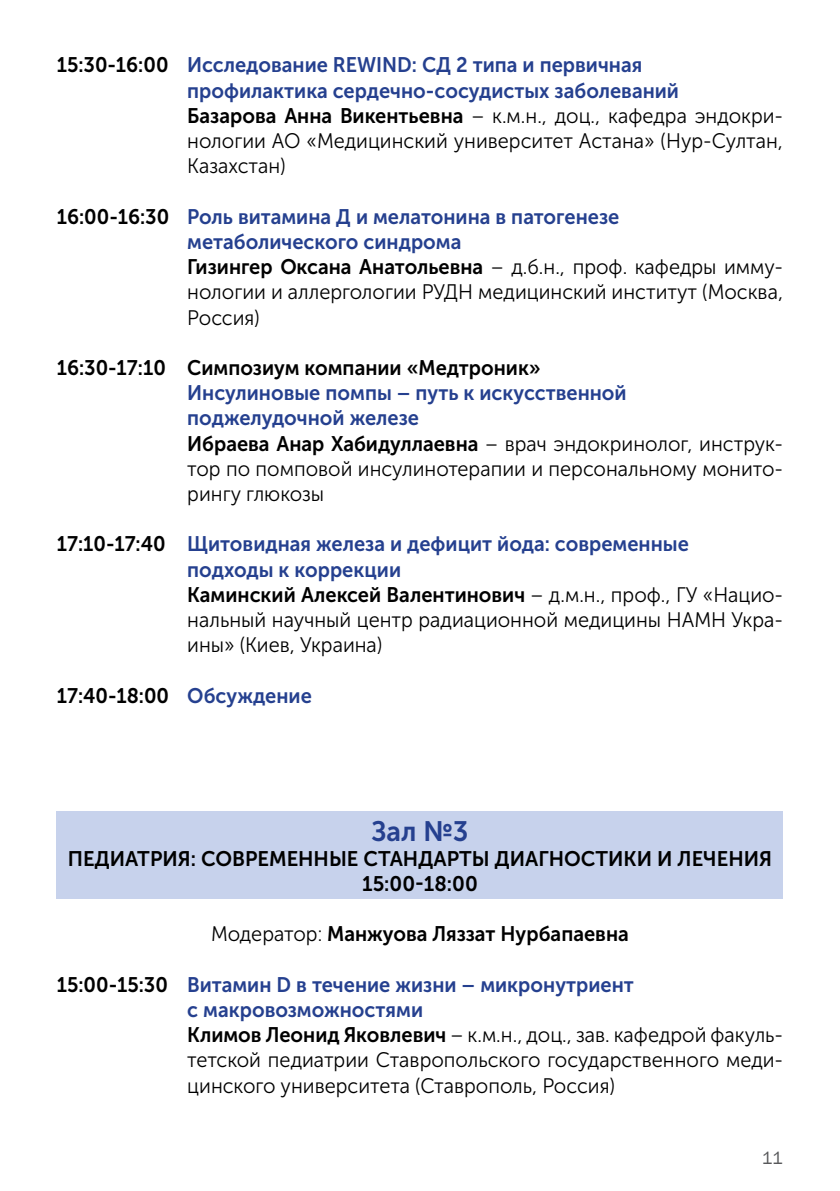
<style>
.page{position:relative;width:840px;height:1191px;background:#fff}
.page>*{position:absolute;margin:0;border:0;box-sizing:border-box;transform-origin:0 0}
.t1{font:28px "Museo Sans Cyrl 700";color:#25408f}
.t2{font:21px/25.2px "Museo Sans Cyrl 300";color:#000;text-align:justify;scale:.95 1}
.t3{font:21px/25.2px "Museo Sans Cyrl 700";color:#25408f;scale:.95 1}
.t4{font:21px "Museo Sans Cyrl 700";color:#000;scale:.95 1}
.t5{font:21px/25.2px "Museo Sans Cyrl 700";color:#000;text-align:center}
.t6{font:18px "Franklin Gothic";color:#58595b}
.s1{color:#000}
.s2{font-family:"Museo Sans Cyrl 700"}
.s3{font-family:"Museo Sans Cyrl 300";color:#000}
.s4{color:#25408f}
.s5{font-family:"Museo Sans Cyrl 300"}
</style>
<div class="page">
<div style="left:57px;top:811px;width:725px;height:88px;background:#c7d2ec"></div>
<p class="t3" style="left:187px;top:53px;width:519px;text-indent:-130px"><span class="s1">15:30-16:00</span> Исследование REWIND: СД 2 типа и первичная профилактика сердечно-сосудистых заболеваний</p>
<p class="t2" style="left:187px;top:103px;width:628px"><span class="s2">Базарова Анна Викентьевна</span> – к.м.н., доц., кафедра эндокри&shy;нологии АО «Медицинский университет Астана» (Нур-Султан, Казахстан)</p>
<p class="t3" style="left:187px;top:204px;width:628px;text-indent:-130px"><span class="s1">16:00-16:30</span> Роль витамина Д и мелатонина в патогенезе метаболического синдрома<br><span class="s1">Гизингер Оксана Анатольевна</span> <span class="s3">– д.б.н., проф. кафедры имму-</span></p>
<p class="t2" style="left:187px;top:280px;width:628px">нологии и аллергологии РУДН медицинский институт (Москва,<br>Россия)</p>
<p class="t4" style="left:57px;top:356px;width:511px">16:30-17:10 Симпозиум компании «Медтроник»</p>
<p class="t3" style="left:187px;top:380px;width:464px">Инсулиновые помпы – путь к искусственной поджелудочной железе</p>
<p class="t2" style="left:187px;top:431px;width:628px"><span class="s2">Ибраева Анар Хабидуллаевна</span> – врач эндокринолог, инструк&shy;тор по помповой инсулинотерапии и персональному монито&shy;рингу глюкозы</p>
<p class="t3" style="left:187px;top:531px;width:628px;text-indent:-130px"><span class="s1">17:10-17:40</span> Щитовидная железа и дефицит йода: современные<br>подходы к коррекции<br><span class="s1">Каминский Алексей Валентинович</span> <span class="s3">– д.м.н., проф., ГУ «Нацио-</span></p>
<p class="t2" style="left:187px;top:607px;width:628px">нальный научный центр радиационной медицины НАМН Укра&shy;ины» (Киев, Украина)</p>
<p class="t4" style="left:57px;top:684px;width:270px">17:40-18:00 <span class="s4">Обсуждение</span></p>
<h1 class="t1" style="left:371px;top:815px;width:98px">Зал №3</h1>
<p class="t5" style="left:68px;top:846px;width:705px">ПЕДИАТРИЯ: СОВРЕМЕННЫЕ СТАНДАРТЫ ДИАГНОСТИКИ И ЛЕЧЕНИЯ<br>15:00-18:00</p>
<p class="t4" style="left:211px;top:922px;width:441px"><span class="s5">Модератор:</span> Манжуова Ляззат Нурбапаевна</p>
<p class="t3" style="left:187px;top:972px;width:471px;text-indent:-130px"><span class="s1">15:00-15:30</span> Витамин D в течение жизни – микронутриент с макровозможностями</p>
<p class="t2" style="left:187px;top:1022px;width:628px"><span class="s2">Климов Леонид Яковлевич</span> – к.м.н., доц., зав. кафедрой факуль&shy;тетской педиатрии Ставропольского государственного меди&shy;цинского университета (Ставрополь, Россия)</p>
<p class="t6" style="left:761px;top:1146px;width:22px">11</p>
</div>
